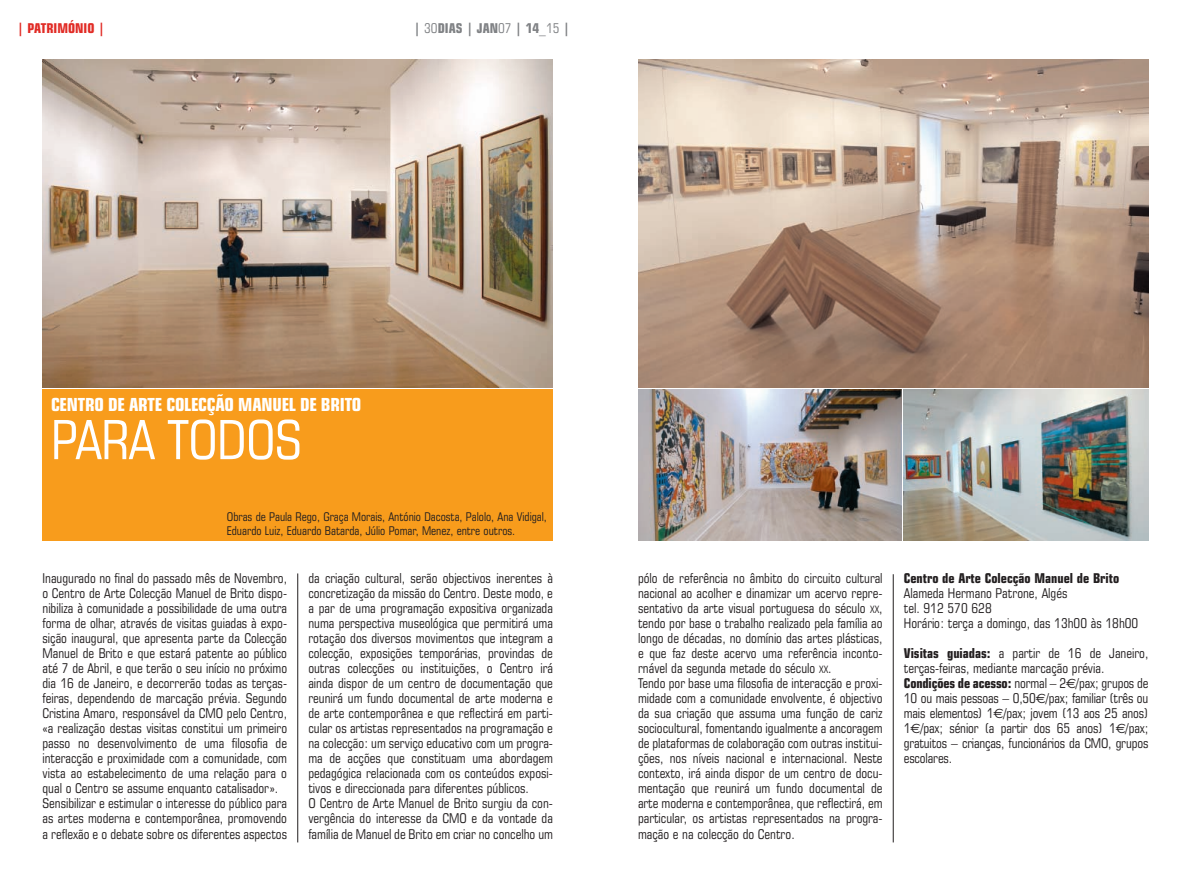
<style>
.page{position:relative;width:1191px;height:885px;background:#fff}
.page>*{position:absolute;margin:0;border:0;box-sizing:border-box;transform-origin:0 0}
.t1{font:condensed 54px "Square 721 BT";letter-spacing:-.01em;color:#fff}
.t2{font:700 condensed 18px "Square 721 BT";letter-spacing:-.01em;color:#fff}
.t3{font:condensed 13.5px/15px "Square 721 BT";color:#231f20}
.t4{font:700 condensed 13.5px "Square 721 BT";color:#231f20}
.t5{font:700 condensed 13.5px "Square 721 BT";color:#808285}
.t6{font:700 condensed 13.5px "Square 721 BT";color:#e12c26}
.t7{font:condensed 12px/13.5px "Square 721 BT";color:#231f20}
.s1{font-weight:400}
.s2{font-size:10.2px}
.s3{font-weight:700}
.s4{font-family:"Euro Sans";font-stretch:normal}
</style>
<div class="page">
<div style="left:43px;top:389px;width:510px;height:151px;background:#f89c1c"></div>
<img style="left:43px;top:60px;width:510px;height:327px">
<img style="left:638px;top:60px;width:510px;height:327px">
<hr style="left:297px;top:573px;width:1px;height:269px;background:#231f20">
<hr style="left:893px;top:574px;width:1px;height:268px;background:#231f20">
<img style="left:638px;top:389px;width:263px;height:151px">
<img style="left:904px;top:389px;width:244px;height:151px">
<p class="t6" style="left:17px;top:21px;width:89px">| PATRIMÓNIO |</p>
<p class="t5" style="left:414px;top:21px;width:158px">| <span class="s1">30</span>DIAS | JAN<span class="s1">07</span> | 14<span class="s1">_15</span> |</p>
<h2 class="t2" style="left:51px;top:394px;width:312px">CENTRO DE ARTE COLECÇÃO MANUEL DE BRITO</h2>
<h1 class="t1" style="left:51px;top:409px;width:252px">PARA TODOS</h1>
<p class="t7" style="left:227px;top:510px;width:322px">Obras de Paula Rego, Graça Morais, António Dacosta, Palolo, Ana Vidigal,<br>Eduardo Luiz, Eduardo Batarda, Júlio Pomar, Menez, entre outros.</p>
<p class="t3" style="left:43px;top:571px;width:246px">Inaugurado no final do passado mês de Novembro, o Centro de Arte Colecção Manuel de Brito dispo&shy;nibiliza à comunidade a possibilidade de uma outra forma de olhar, através de visitas guiadas à expo&shy;sição inaugural, que apresenta parte da Colecção Manuel de Brito e que estará patente ao público até 7 de Abril, e que terão o seu início no próximo dia 16 de Janeiro, e decorrerão todas as terças&shy;feiras, dependendo de marcação prévia. Segundo Cristina Amaro, responsável da CMO pelo Centro, «a realização destas visitas constitui um primeiro passo no desenvolvimento de uma filosofia de interacção e proximidade com a comunidade, com vista ao estabelecimento de uma relação para o qual o Centro se assume enquanto catalisador».<br>Sensibilizar e estimular o interesse do público para as artes moderna e contemporânea, promovendo a reflexão e o debate sobre os diferentes aspectos</p>
<p class="t3" style="left:308px;top:571px;width:246px">da criação cultural, serão objectivos inerentes à concretização da missão do Centro. Deste modo, e a par de uma programação expositiva organizada numa perspectiva museológica que permitirá uma rotação dos diversos movimentos que integram a colecção, exposições temporárias, provindas de outras colecções ou instituições, o Centro irá ainda dispor de um centro de documentação que reunirá um fundo documental de arte moderna e de arte contemporânea e que reflectirá em parti&shy;cular os artistas representados na programação e na colecção: um serviço educativo com um progra&shy;ma de acções que constituam uma abordagem pedagógica relacionada com os conteúdos exposi&shy;tivos e direccionada para diferentes públicos.<br>O Centro de Arte Manuel de Brito surgiu da con&shy;vergência do interesse da CMO e da vontade da família de Manuel de Brito em criar no concelho um</p>
<p class="t3" style="left:638px;top:571px;width:246px">pólo de referência no âmbito do circuito cultural nacional ao acolher e dinamizar um acervo repre&shy;sentativo da arte visual portuguesa do século <span class="s2">XX</span>, tendo por base o trabalho realizado pela família ao longo de décadas, no domínio das artes plásticas, e que faz deste acervo uma referência inconto&shy;rnável da segunda metade do século <span class="s2">XX</span>.<br>Tendo por base uma filosofia de interacção e proxi&shy;midade com a comunidade envolvente, é objectivo da sua criação que assuma uma função de cariz sociocultural, fomentando igualmente a ancoragem de plataformas de colaboração com outras institui&shy;ções, nos níveis nacional e internacional. Neste contexto, irá ainda dispor de um centro de docu&shy;mentação que reunirá um fundo documental de arte moderna e contemporânea, que reflectirá, em particular, os artistas representados na progra&shy;mação e na colecção do Centro.</p>
<p class="t4" style="left:904px;top:570px;width:217px">Centro de Arte Colecção Manuel de Brito</p>
<p class="t3" style="left:904px;top:586px;width:236px">Alameda Hermano Patrone, Algés<br>tel. 912 570 628<br>Horário: terça a domingo, das 13h00 às 18h00</p>
<p class="t3" style="left:904px;top:646px;width:246px"><span class="s3">Visitas guiadas:</span> a partir de 16 de Janeiro, terças-feiras, mediante marcação prévia.<br><span class="s3">Condições de acesso:</span> normal – 2<span class="s4">€</span>/pax; grupos de 10 ou mais pessoas – 0,50<span class="s4">€</span>/pax; familiar (três ou mais elementos) 1<span class="s4">€</span>/pax; jovem (13 aos 25 anos)<br>1<span class="s4">€</span>/pax; sénior (a partir dos 65 anos) 1<span class="s4">€</span>/pax; gratuitos – crianças, funcionários da CMO, grupos escolares.</p>
</div>
